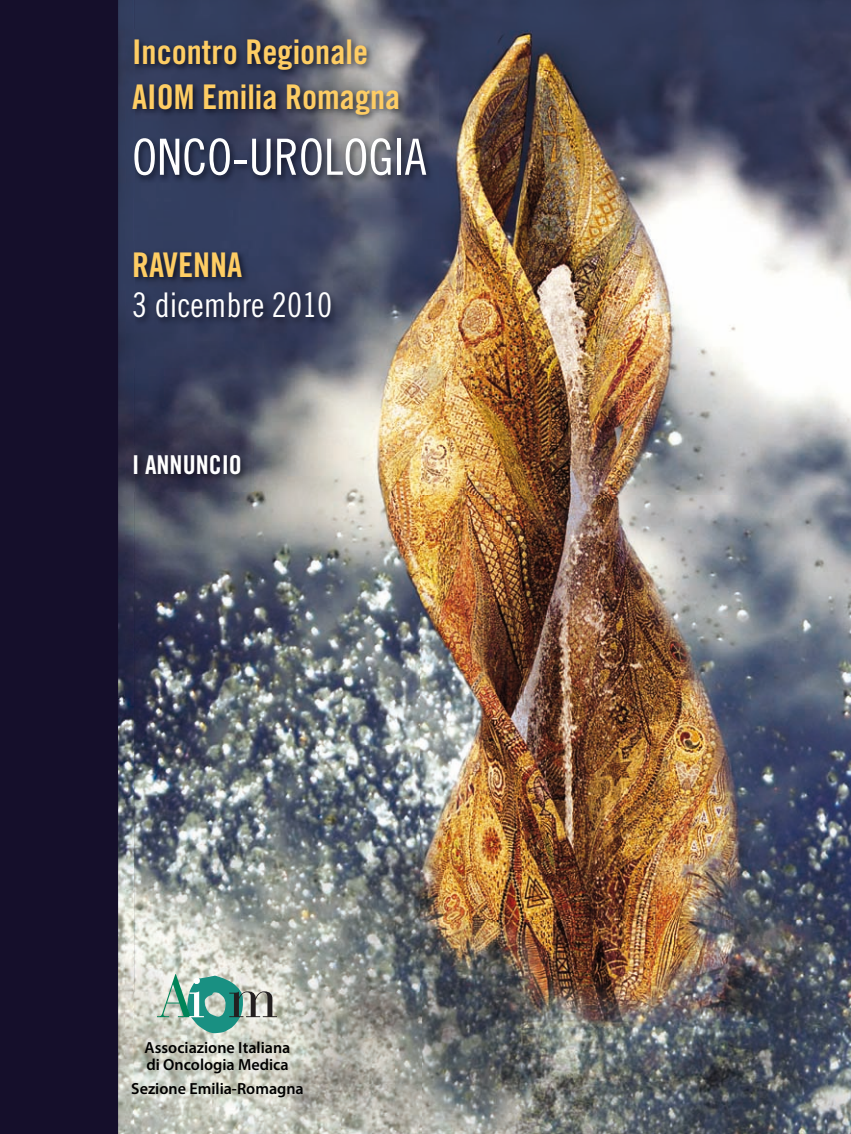
<style>
.page{position:relative;width:851px;height:1134px;background:#fff}
.page>*{position:absolute;margin:0;border:0;box-sizing:border-box;transform-origin:0 0}
.t1{font:50px "Trade Gothic Cond Eighteen";color:#fff}
.t2{font:34px/44.8px "Trade Gothic Bold Cond Twenty";color:#fecd64}
.t3{font:34px "Trade Gothic Cond Eighteen";color:#fff}
.t4{font:26px "Trade Gothic Bold Cond Twenty";color:#fff}
.t5{font:600 16.2px/17.6px "Myriad Pro";color:#000}
</style>
<div class="page">
<div style="left:0;top:0;width:134px;height:1134px;background:#150f2b"></div>
<img style="left:134px;top:0;width:716px;height:70px">
<img style="left:421px;top:70px;width:429px;height:1064px">
<img style="left:134px;top:197px;width:287px;height:45px">
<img style="left:134px;top:367px;width:287px;height:767px">
<img style="left:118px;top:0;width:16px;height:1134px">
<img style="left:126px;top:242px;width:357px;height:125px">
<svg style="left:157px;top:974px;width:120px;height:59px;background:#94b9ad"></svg>
<img style="left:126px;top:29px;width:312px;height:168px">
<img style="left:126px;top:446px;width:128px;height:46px">
<h2 class="t2" style="left:132px;top:29px;width:270px">Incontro Regionale<br>AIOM Emilia Romagna</h2>
<h1 class="t1" style="left:132px;top:127px;width:296px">ONCO-UROLOGIA</h1>
<h2 class="t2" style="left:132px;top:242px;width:112px">RAVENNA</h2>
<h2 class="t3" style="left:132px;top:285px;width:202px">3 dicembre 2010</h2>
<h3 class="t4" style="left:132px;top:449px;width:111px">I ANNUNCIO</h3>
<p class="t5" style="left:145px;top:1038px;width:147px">Associazione Italiana di Oncologia Medica</p>
<p class="t5" style="left:131px;top:1079px;width:174px">Sezione Emilia-Romagna</p>
</div>
